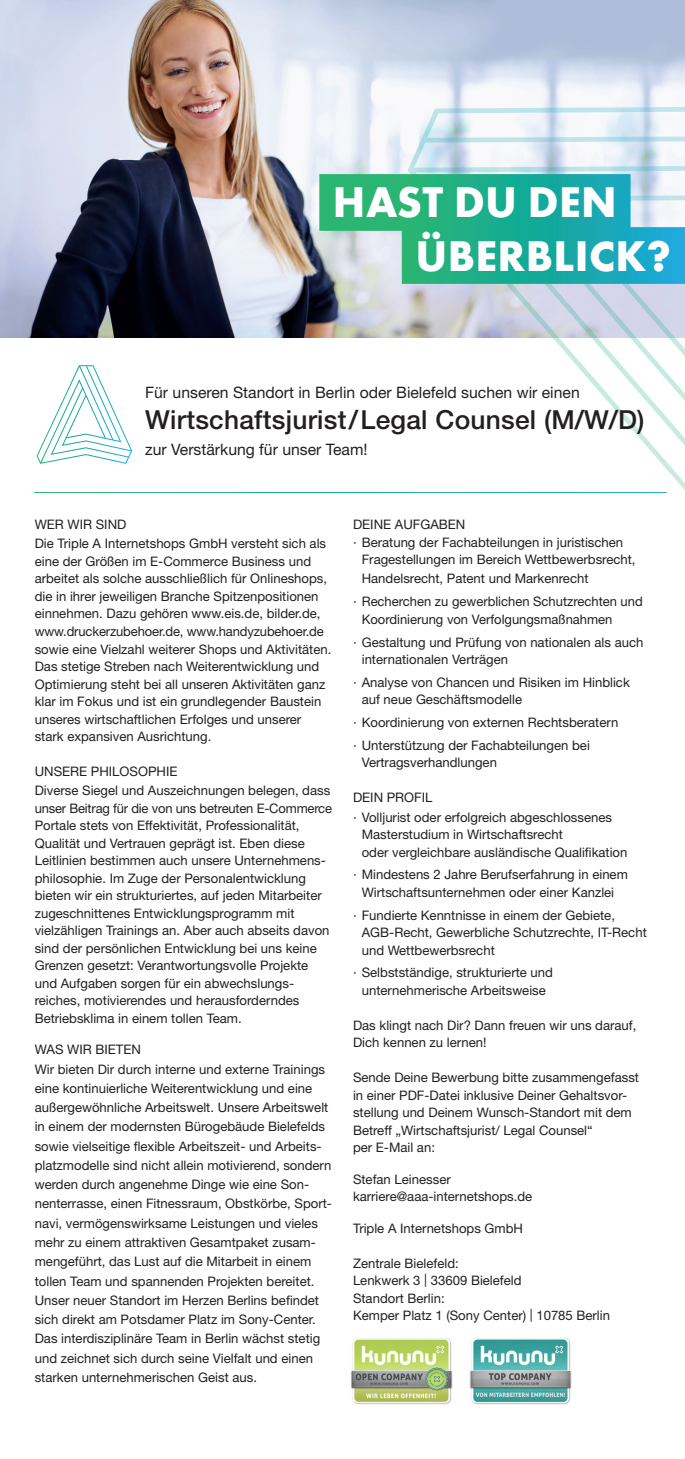
<style>
.page{position:relative;width:685px;height:1459px;background:#fff}
.page>*{position:absolute;margin:0;border:0;box-sizing:border-box;transform-origin:0 0}
.t1{font:700 44.27px/54.2px "Futura PT";letter-spacing:.01em;color:#fff}
.t2{font:500 26.25px "Helvetica Neue LT Std";letter-spacing:.01em;color:#231f20}
.t3{font:15.75px "Helvetica Neue LT Std";color:#231f20}
.t4{font:13.12px/17.5px "Helvetica Neue LT Std";color:#231f20}
</style>
<div class="page">
<img style="left:0;top:0;width:684px;height:337px">
<svg style="left:407px;top:106px;width:278px;height:387px"></svg>
<svg style="left:37px;top:365px;width:95px;height:99px"></svg>
<svg style="left:319px;top:174px;width:366px;height:110px;background:#3fb6a4"></svg>
<img style="left:350px;top:1338px;width:102px;height:66px">
<img style="left:469px;top:1338px;width:102px;height:66px">
<h1 class="t1" style="left:415px;top:174px;width:257px;text-indent:-82px">HAST DU DEN<br>ÜBERBLICK?</h1>
<p class="t3" style="left:145px;top:382px;width:436px">Für unseren Standort in Berlin oder Bielefeld suchen wir einen</p>
<h2 class="t2" style="left:145px;top:404px;width:500px">Wirtschaftsjurist/Legal Counsel (M/W/D)</h2>
<p class="t3" style="left:145px;top:440px;width:224px">zur Verstärkung für unser Team!</p>
<p class="t4" style="left:35px;top:515px;width:293px;line-height:19.2px">WER WIR SIND<br>Die Triple A Internetshops GmbH versteht sich als</p>
<p class="t4" style="left:35px;top:552px;width:298px">eine der Größen im E-Commerce Business und arbeitet als solche ausschließlich für Onlineshops, die in ihrer jeweiligen Branche Spitzenpositionen einnehmen. Dazu gehören www.eis.de, bilder.de, www.druckerzubehoer.de, www.handyzubehoer.de sowie eine Vielzahl weiterer Shops und Aktivitäten.<br>Das stetige Streben nach Weiterentwicklung und Optimierung steht bei all unseren Aktivitäten ganz klar im Fokus und ist ein grundlegender Baustein unseres wirtschaftlichen Erfolges und unserer stark expansiven Ausrichtung.</p>
<p class="t4" style="left:35px;top:761px;width:297px;line-height:19.2px">UNSERE PHILOSOPHIE<br>Diverse Siegel und Auszeichnungen belegen, dass</p>
<p class="t4" style="left:35px;top:799px;width:299px">unser Beitrag für die von uns betreuten E-Commerce Portale stets von Effektivität, Professionalität, Qualität und Vertrauen geprägt ist. Eben diese Leitlinien bestimmen auch unsere Unternehmens&shy;philosophie. Im Zuge der Personalentwicklung bieten wir ein strukturiertes, auf jeden Mitarbeiter zugeschnittenes Entwicklungsprogramm mit vielzähligen Trainings an. Aber auch abseits davon sind der persönlichen Entwicklung bei uns keine Grenzen gesetzt: Verantwortungsvolle Projekte und Aufgaben sorgen für ein abwechslungs&shy;reiches, motivierendes und herausforderndes Betriebsklima in einem tollen Team.</p>
<p class="t4" style="left:35px;top:1039px;width:299px;line-height:19.2px">WAS WIR BIETEN<br>Wir bieten Dir durch interne und externe Trainings eine kontinuierliche Weiterentwicklung und eine außergewöhnliche Arbeitswelt. Unsere Arbeitswelt in einem der modernsten Bürogebäude Bielefelds sowie vielseitige flexible Arbeitszeit- und Arbeits&shy;platzmodelle sind nicht allein motivierend, sondern werden durch angenehme Dinge wie eine Son&shy;nenterrasse, einen Fitnessraum, Obstkörbe, Sport&shy;navi, vermögenswirksame Leistungen und vieles mehr zu einem attraktiven Gesamtpaket zusam&shy;mengeführt, das Lust auf die Mitarbeit in einem tollen Team und spannenden Projekten bereitet.<br>Unser neuer Standort im Herzen Berlins befindet sich direkt am Potsdamer Platz im Sony-Center.<br>Das interdisziplinäre Team in Berlin wächst stetig und zeichnet sich durch seine Vielfalt und einen starken unternehmerischen Geist aus.</p>
<p class="t4" style="left:353px;top:515px;width:114px">DEINE AUFGABEN</p>
<p class="t4" style="left:353px;top:533px;width:272px">· Beratung der Fachabteilungen in juristischen</p>
<p class="t4" style="left:362px;top:550px;width:275px">Fragestellungen im Bereich Wettbewerbsrecht,</p>
<p class="t4" style="left:353px;top:567px;width:291px;line-height:22.8px;text-indent:9px">Handelsrecht, Patent und Markenrecht<br>· Recherchen zu gewerblichen Schutzrechten und</p>
<p class="t4" style="left:353px;top:607px;width:292px;line-height:22.8px;text-indent:9px">Koordinierung von Verfolgungsmaßnahmen<br>· Gestaltung und Prüfung von nationalen als auch</p>
<p class="t4" style="left:353px;top:648px;width:278px;line-height:22.8px;text-indent:9px">internationalen Verträgen<br>· Analyse von Chancen und Risiken im Hinblick</p>
<p class="t4" style="left:353px;top:688px;width:267px;line-height:22.8px;text-indent:9px">auf neue Geschäftsmodelle<br>· Koordinierung von externen Rechtsberatern · Unterstützung der Fachabteilungen bei</p>
<p class="t4" style="left:362px;top:753px;width:137px">Vertragsverhandlungen</p>
<p class="t4" style="left:353px;top:788px;width:260px;line-height:19.2px">DEIN PROFIL<br>· Volljurist oder erfolgreich abgeschlossenes</p>
<p class="t4" style="left:362px;top:825px;width:267px">Masterstudium in Wirtschaftsrecht<br>oder vergleichbare ausländische Qualifikation</p>
<p class="t4" style="left:353px;top:865px;width:276px;text-align:center">· Mindestens 2 Jahre Berufserfahrung in einem<br>Wirtschaftsunternehmen oder einer Kanzlei</p>
<p class="t4" style="left:362px;top:906px;width:286px;text-indent:-9px">· Fundierte Kenntnisse in einem der Gebiete,<br>AGB-Recht, Gewerbliche Schutzrechte, IT-Recht und Wettbewerbsrecht</p>
<p class="t4" style="left:353px;top:963px;width:201px;text-align:center">· Selbstständige, strukturierte und unternehmerische Arbeitsweise</p>
<p class="t4" style="left:353px;top:1016px;width:285px">Das klingt nach Dir? Dann freuen wir uns darauf,<br>Dich kennen zu lernen!</p>
<p class="t4" style="left:353px;top:1068px;width:287px">Sende Deine Bewerbung bitte zusammengefasst in einer PDF-Datei inklusive Deiner Gehaltsvor&shy;stellung und Deinem Wunsch-Standort mit dem Betreff „Wirtschaftsjurist/ Legal Counsel“<br>per E-Mail an:</p>
<p class="t4" style="left:353px;top:1170px;width:181px">Stefan Leinesser karriere@aaa-internetshops.de</p>
<p class="t4" style="left:353px;top:1219px;width:171px">Triple A Internetshops GmbH</p>
<p class="t4" style="left:353px;top:1254px;width:258px">Zentrale Bielefeld:<br>Lenkwerk 3 | 33609 Bielefeld<br>Standort Berlin:<br>Kemper Platz 1 (Sony Center) | 10785 Berlin</p>
</div>
